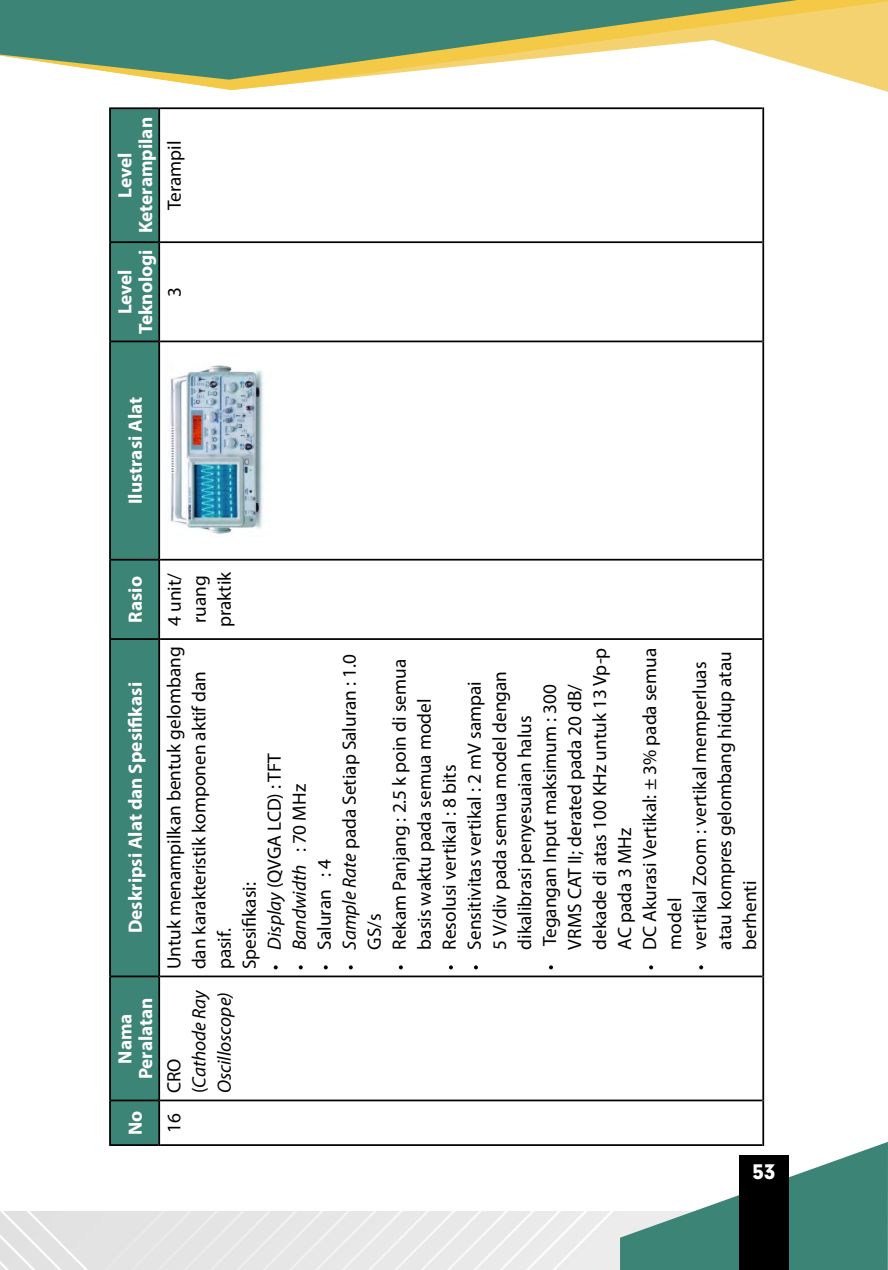
<style>
.page{position:relative;width:888px;height:1270px;background:#fff}
.page>*{position:absolute;margin:0;border:0;box-sizing:border-box;transform-origin:0 0}
.t1{font:19.25px/25px "Myriad Pro";color:#000}
.t2{font:700 19.25px/20.8px "Myriad Pro";color:#fff;text-align:center}
.t3{font:italic 19.25px/25px "Myriad Pro";color:#000}
.t4{font:900 19.25px "Geometrix";color:#fff}
.s1{font-style:italic}
.s2{font-style:normal}
</style>
<div class="page">
<img style="left:0;top:1211px;width:620px;height:59px">
<svg style="left:620px;top:1142px;width:268px;height:128px"></svg>
<svg style="left:165px;top:0;width:723px;height:90px"></svg>
<svg style="left:0;top:0;width:797px;height:80px;fill:#3c8476"></svg>
<div style="left:739px;top:1156px;width:50px;height:114px;background:#000"></div>
<div style="left:111px;top:109px;width:47px;height:1035px;background:#3c8476"></div>
<hr style="left:109px;top:1100px;width:2px;height:46px;background:#000">
<hr style="left:111px;top:1144px;width:47px;height:2px;background:#000">
<hr style="left:109px;top:976px;width:2px;height:124px;background:#000">
<hr style="left:111px;top:1100px;width:47px;height:1px;background:#000">
<hr style="left:109px;top:639px;width:2px;height:337px;background:#000">
<hr style="left:111px;top:975px;width:47px;height:2px;background:#000">
<hr style="left:109px;top:560px;width:2px;height:79px;background:#000">
<hr style="left:111px;top:638px;width:47px;height:2px;background:#000">
<hr style="left:109px;top:341px;width:2px;height:219px;background:#000">
<hr style="left:111px;top:559px;width:47px;height:2px;background:#000">
<hr style="left:109px;top:242px;width:2px;height:99px;background:#000">
<hr style="left:111px;top:341px;width:47px;height:1px;background:#000">
<hr style="left:109px;top:107px;width:2px;height:135px;background:#000">
<hr style="left:111px;top:241px;width:47px;height:2px;background:#000">
<hr style="left:111px;top:107px;width:47px;height:2px;background:#000">
<hr style="left:158px;top:1100px;width:2px;height:46px;background:#000">
<hr style="left:160px;top:1144px;width:602px;height:2px;background:#000">
<hr style="left:158px;top:976px;width:2px;height:124px;background:#000">
<hr style="left:160px;top:1100px;width:602px;height:1px;background:#000">
<hr style="left:158px;top:639px;width:2px;height:337px;background:#000">
<hr style="left:160px;top:975px;width:602px;height:2px;background:#000">
<hr style="left:158px;top:560px;width:2px;height:79px;background:#000">
<hr style="left:160px;top:638px;width:602px;height:2px;background:#000">
<hr style="left:158px;top:341px;width:2px;height:219px;background:#000">
<hr style="left:160px;top:559px;width:602px;height:2px;background:#000">
<hr style="left:158px;top:242px;width:2px;height:99px;background:#000">
<hr style="left:160px;top:341px;width:602px;height:1px;background:#000">
<hr style="left:158px;top:107px;width:2px;height:135px;background:#000">
<hr style="left:160px;top:241px;width:602px;height:2px;background:#000">
<hr style="left:160px;top:107px;width:602px;height:2px;background:#000">
<hr style="left:762px;top:1100px;width:2px;height:46px;background:#000">
<hr style="left:762px;top:976px;width:2px;height:124px;background:#000">
<hr style="left:762px;top:639px;width:2px;height:337px;background:#000">
<hr style="left:762px;top:560px;width:2px;height:79px;background:#000">
<hr style="left:762px;top:341px;width:2px;height:219px;background:#000">
<hr style="left:762px;top:242px;width:2px;height:99px;background:#000">
<hr style="left:762px;top:107px;width:2px;height:135px;background:#000">
<svg style="left:274px;top:965px;width:4px;height:4px"></svg>
<svg style="left:299px;top:965px;width:4px;height:4px"></svg>
<svg style="left:324px;top:965px;width:4px;height:4px"></svg>
<svg style="left:349px;top:965px;width:4px;height:4px"></svg>
<svg style="left:399px;top:965px;width:4px;height:4px"></svg>
<svg style="left:449px;top:965px;width:4px;height:4px"></svg>
<svg style="left:474px;top:965px;width:4px;height:4px"></svg>
<svg style="left:549px;top:965px;width:4px;height:4px"></svg>
<svg style="left:649px;top:965px;width:4px;height:4px"></svg>
<svg style="left:699px;top:965px;width:4px;height:4px"></svg>
<img style="left:170px;top:365px;width:93px;height:170px">
<p class="t2" style="left:114px;top:233px;width:118px;rotate:-90deg">Level<br>Keterampilan</p>
<p class="t2" style="left:114px;top:334px;width:87px;rotate:-90deg">Level<br>Teknologi</p>
<p class="t1" style="left:161px;top:210px;width:71px;rotate:-90deg">Terampil</p>
<p class="t1" style="left:161px;top:297px;width:11px;rotate:-90deg">3</p>
<p class="t2" style="left:124px;top:504px;width:109px;rotate:-90deg">Ilustrasi Alat</p>
<p class="t2" style="left:124px;top:623px;width:48px;rotate:-90deg">Rasio</p>
<p class="t2" style="left:124px;top:933px;width:253px;rotate:-90deg">Deskripsi Alat dan Spesifikasi</p>
<p class="t2" style="left:114px;top:1079px;width:83px;rotate:-90deg">Nama<br>Peralatan</p>
<p class="t2" style="left:124px;top:1135px;width:26px;rotate:-90deg">No</p>
<p class="t1" style="left:161px;top:627px;width:57px;rotate:-90deg">4 unit/ ruang praktik</p>
<p class="t1" style="left:161px;top:969px;width:324px;rotate:-90deg">Untuk menampilkan bentuk gelombang</p>
<p class="t1" style="left:186px;top:969px;width:300px;rotate:-90deg">dan karakteristik komponen aktif dan</p>
<p class="t1" style="left:261px;top:950px;width:198px;rotate:-90deg"><span class="s1">Display</span> (QVGA LCD) : TFT</p>
<p class="t3" style="left:287px;top:950px;width:167px;rotate:-90deg">Bandwidth <span class="s2">: 70 MHz</span></p>
<p class="t1" style="left:236px;top:969px;width:89px;rotate:-90deg">Spesifikasi:</p>
<p class="t1" style="left:211px;top:969px;width:43px;rotate:-90deg">pasif.</p>
<p class="t3" style="left:161px;top:1093px;width:106px;text-indent:-39px;rotate:-90deg"><span class="s2">16 CRO (</span>Cathode Ray<br>Oscilloscope)</p>
<p class="t1" style="left:312px;top:950px;width:92px;rotate:-90deg">Saluran : 4</p>
<p class="t1" style="left:337px;top:950px;width:297px;rotate:-90deg"><span class="s1">Sample Rate</span> pada Setiap Saluran : 1.0</p>
<p class="t1" style="left:362px;top:950px;width:38px;rotate:-90deg">GS/s</p>
<p class="t1" style="left:387px;top:950px;width:292px;rotate:-90deg">Rekam Panjang : 2.5 k poin di semua</p>
<p class="t1" style="left:412px;top:950px;width:252px;rotate:-90deg">basis waktu pada semua model</p>
<p class="t1" style="left:437px;top:950px;width:186px;rotate:-90deg">Resolusi vertikal : 8 bits</p>
<p class="t1" style="left:587px;top:950px;width:303px;rotate:-90deg">dekade di atas 100 KHz untuk 13 Vp-p</p>
<p class="t1" style="left:637px;top:950px;width:303px;rotate:-90deg">DC Akurasi Vertikal: ± 3% pada semua</p>
<p class="t1" style="left:462px;top:950px;width:270px;rotate:-90deg">Sensitivitas vertikal : 2 mV sampai</p>
<p class="t1" style="left:487px;top:950px;width:280px;rotate:-90deg">5 V/div pada semua model dengan</p>
<p class="t1" style="left:537px;top:946px;width:263px;rotate:-90deg">Tegangan Input maksimum : 300</p>
<p class="t1" style="left:562px;top:950px;width:267px;rotate:-90deg">VRMS CAT II; derated pada 20 dB/</p>
<p class="t1" style="left:512px;top:950px;width:236px;rotate:-90deg">dikalibrasi penyesuaian halus</p>
<p class="t1" style="left:612px;top:950px;width:123px;rotate:-90deg">AC pada 3 MHz</p>
<p class="t1" style="left:662px;top:950px;width:53px;rotate:-90deg">model</p>
<p class="t1" style="left:687px;top:950px;width:289px;rotate:-90deg">vertikal Zoom : vertikal memperluas</p>
<p class="t1" style="left:712px;top:950px;width:300px;rotate:-90deg">atau kompres gelombang hidup atau</p>
<p class="t1" style="left:737px;top:950px;width:70px;rotate:-90deg">berhenti</p>
<p class="t4" style="left:752px;top:1159px;width:25px">53</p>
</div>
